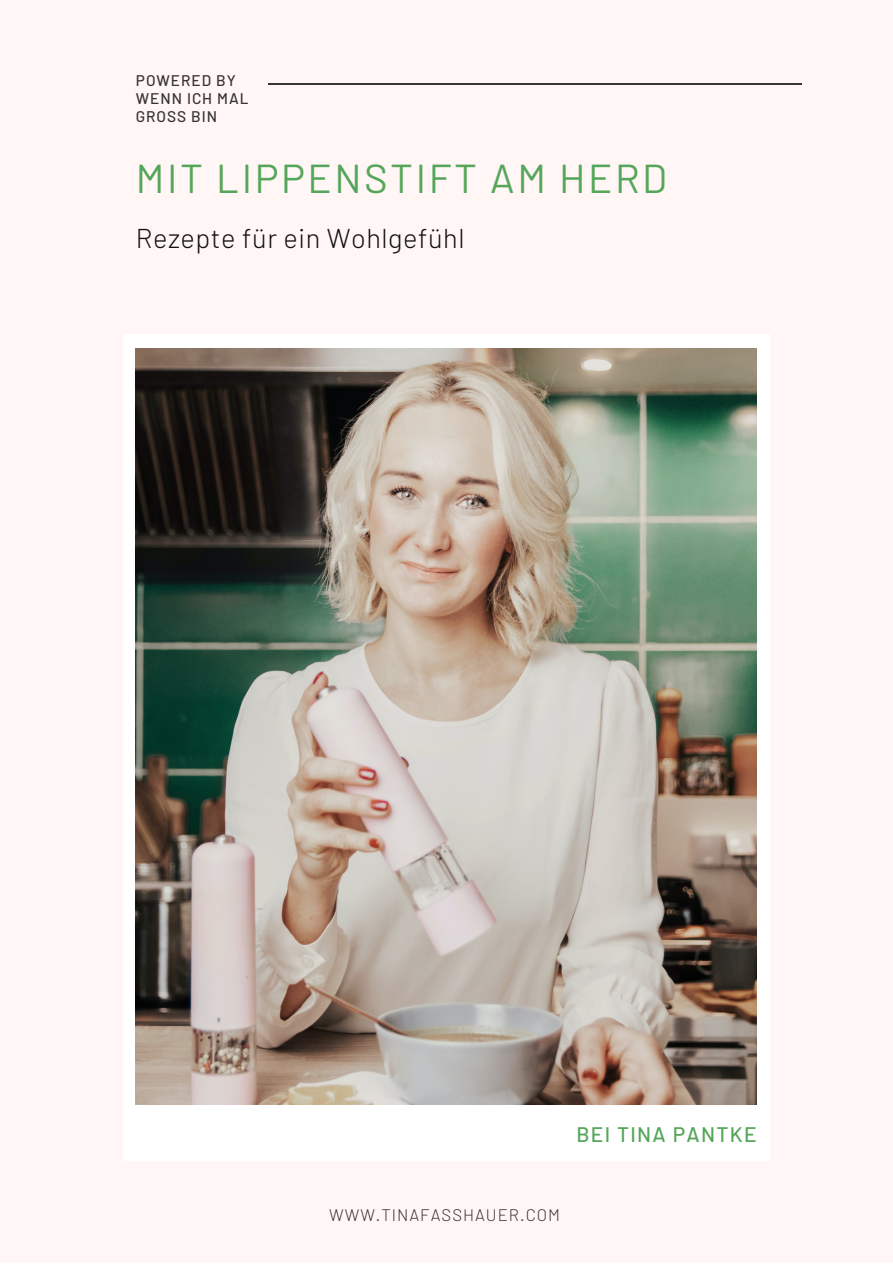
<style>
.page{position:relative;width:893px;height:1264px;background:#fff}
.page>*{position:absolute;margin:0;border:0;box-sizing:border-box;transform-origin:0 0}
.t1{font:40.35px "Barlow";letter-spacing:.065em;color:#55a65a}
.t2{font:300 27.15px "Barlow";letter-spacing:.02em;color:#121111}
.t3{font:500 21px "Barlow";letter-spacing:.065em;color:#55a65a}
.t4{font:300 16.65px "Barlow";letter-spacing:.06em;color:#383536}
.t5{font:500 15.45px/18px "Barlow";letter-spacing:.06em;color:#383536}
</style>
<div class="page">
<div style="left:0;top:0;width:892px;height:1262px;background:#fff6f5"></div>
<div style="left:123px;top:334px;width:646px;height:826px;background:#fff"></div>
<img style="left:136px;top:349px;width:620px;height:755px">
<hr style="left:268px;top:83px;width:533px;height:1px;background:#383536">
<p class="t5" style="left:136px;top:71px;width:114px">POWERED BY<br>WENN ICH MAL<br>GROSS BIN</p>
<p class="t1" style="left:136px;top:153px;width:532px">MIT LIPPENSTIFT AM HERD</p>
<p class="t2" style="left:136px;top:221px;width:330px">Rezepte für ein Wohlgefühl</p>
<p class="t3" style="left:576px;top:1120px;width:182px">BEI TINA PANTKE</p>
<p class="t4" style="left:329px;top:1204px;width:232px">WWW.TINAFASSHAUER.COM</p>
</div>
